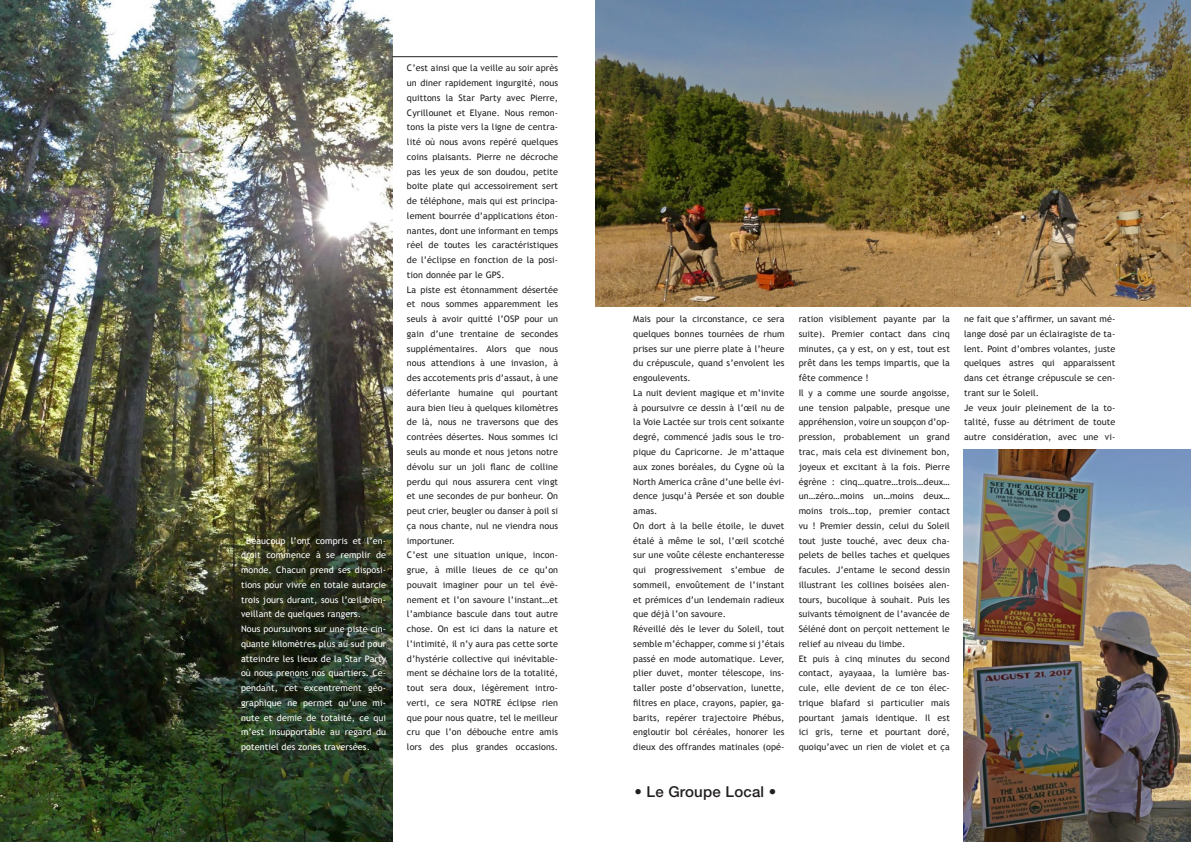
<style>
.page{position:relative;width:1191px;height:842px;background:#fff}
.page>*{position:absolute;margin:0;border:0;box-sizing:border-box;transform-origin:0 0}
.t1{font:500 15px "Helvetica Neue LT Std";letter-spacing:.015em;color:#231f20}
._5_texte_courant{font:9px/14.8px "Trebuchet MS";letter-spacing:.01em;color:#231f20;text-align:justify}
._5_texte_courant-2{font:9px/14.7px "Trebuchet MS";letter-spacing:.01em;color:#fff;text-align:justify}
</style>
<div class="page">
<img style="left:0;top:0;width:392px;height:842px">
<img style="left:595px;top:0;width:596px;height:306px">
<img style="left:963px;top:450px;width:228px;height:392px">
<hr style="left:392px;top:56px;width:165px;height:1px;background:#231f20">
<p class="_5_texte_courant-2" style="left:241px;top:533px;width:147px;text-indent:5px">Beaucoup l’ont compris et l’en&shy;droit commence à se remplir de monde. Chacun prend ses disposi&shy;tions pour vivre en totale autarcie trois jours durant, sous l’œil bien&shy;veillant de quelques rangers.</p>
<p class="_5_texte_courant-2" style="left:241px;top:622px;width:147px">Nous poursuivons sur une piste cin&shy;quante kilomètres plus au sud pour atteindre les lieux de la Star Party où nous prenons nos quartiers. Ce&shy;pendant, cet excentrement géo&shy;graphique ne permet qu’une mi&shy;nute et demie de totalité, ce qui m’est insupportable au regard du potentiel des zones traversées.</p>
<p class="_5_texte_courant" style="left:407px;top:61px;width:153px">C’est ainsi que la veille au soir après un diner rapidement ingurgité, nous quittons la Star Party avec Pierre, Cyrillounet et Elyane. Nous remon&shy;tons la piste vers la ligne de centra&shy;lité où nous avons repéré quelques coins plaisants. Pierre ne décroche pas les yeux de son doudou, petite boite plate qui accessoirement sert de téléphone, mais qui est principa&shy;lement bourrée d’applications éton&shy;nantes, dont une informant en temps réel de toutes les caractéristiques de l’éclipse en fonction de la posi&shy;tion donnée par le GPS.</p>
<p class="_5_texte_courant" style="left:407px;top:282px;width:153px">La piste est étonnamment désertée et nous sommes apparemment les seuls à avoir quitté l’OSP pour un gain d’une trentaine de secondes supplémentaires. Alors que nous nous attendions à une invasion, à des accotements pris d’assaut, à une déferlante humaine qui pourtant aura bien lieu à quelques kilomètres de là, nous ne traversons que des contrées désertes. Nous sommes ici seuls au monde et nous jetons notre dévolu sur un joli flanc de colline perdu qui nous assurera cent vingt et une secondes de pur bonheur. On peut crier, beugler ou danser à poil si ça nous chante, nul ne viendra nous importuner.</p>
<p class="_5_texte_courant" style="left:407px;top:548px;width:153px">C’est une situation unique, incon&shy;grue, à mille lieues de ce qu’on pouvait imaginer pour un tel évè&shy;nement et l’on savoure l’instant…et l’ambiance bascule dans tout autre chose. On est ici dans la nature et l’intimité, il n’y aura pas cette sorte d’hystérie collective qui inévitable&shy;ment se déchaine lors de la totalité, tout sera doux, légèrement intro&shy;verti, ce sera NOTRE éclipse rien que pour nous quatre, tel le meilleur cru que l’on débouche entre amis lors des plus grandes occasions.</p>
<p class="_5_texte_courant" style="left:633px;top:312px;width:153px">Mais pour la circonstance, ce sera quelques bonnes tournées de rhum prises sur une pierre plate à l’heure du crépuscule, quand s’envolent les engoulevents.</p>
<p class="_5_texte_courant" style="left:633px;top:385px;width:153px">La nuit devient magique et m’invite à poursuivre ce dessin à l’œil nu de la Voie Lactée sur trois cent soixante degré, commencé jadis sous le tro&shy;pique du Capricorne. Je m’attaque aux zones boréales, du Cygne où la North America crâne d’une belle évi&shy;dence jusqu’à Persée et son double amas.</p>
<p class="_5_texte_courant" style="left:633px;top:518px;width:153px">On dort à la belle étoile, le duvet étalé à même le sol, l’œil scotché sur une voûte céleste enchanteresse qui progressivement s’embue de sommeil, envoûtement de l’instant et prémices d’un lendemain radieux que déjà l’on savoure.</p>
<p class="_5_texte_courant" style="left:633px;top:622px;width:153px">Réveillé dès le lever du Soleil, tout semble m’échapper, comme si j’étais passé en mode automatique. Lever, plier duvet, monter télescope, ins&shy;taller poste d’observation, lunette, filtres en place, crayons, papier, ga&shy;barits, repérer trajectoire Phébus, engloutir bol céréales, honorer les dieux des offrandes matinales (opé-</p>
<p class="t1" style="left:634px;top:783px;width:143px">• Le Groupe Local •</p>
<p class="_5_texte_courant" style="left:798px;top:312px;width:153px">ration visiblement payante par la suite). Premier contact dans cinq minutes, ça y est, on y est, tout est prêt dans les temps impartis, que la fête commence !</p>
<p class="_5_texte_courant" style="left:798px;top:385px;width:153px">Il y a comme une sourde angoisse, une tension palpable, presque une appréhension, voire un soupçon d’op&shy;pression, probablement un grand trac, mais cela est divinement bon, joyeux et excitant à la fois. Pierre égrène : cinq…quatre…trois…deux… un…zéro…moins un…moins deux… moins trois…top, premier contact vu ! Premier dessin, celui du Soleil tout juste touché, avec deux cha&shy;pelets de belles taches et quelques facules. J’entame le second dessin illustrant les collines boisées alen&shy;tours, bucolique à souhait. Puis les suivants témoignent de l’avancée de Séléné dont on perçoit nettement le relief au niveau du limbe.</p>
<p class="_5_texte_courant" style="left:798px;top:651px;width:153px">Et puis à cinq minutes du second contact, ayayaaa, la lumière bas&shy;cule, elle devient de ce ton élec&shy;trique blafard si particulier mais pourtant jamais identique. Il est ici gris, terne et pourtant doré, quoiqu’avec un rien de violet et ça</p>
<p class="_5_texte_courant" style="left:964px;top:312px;width:153px">ne fait que s’affirmer, un savant mé&shy;lange dosé par un éclairagiste de ta&shy;lent. Point d’ombres volantes, juste quelques astres qui apparaissent dans cet étrange crépuscule se cen&shy;trant sur le Soleil.</p>
<p class="_5_texte_courant" style="left:964px;top:400px;width:153px">Je veux jouir pleinement de la to&shy;talité, fusse au détriment de toute autre considération, avec une vi-</p>
</div>
